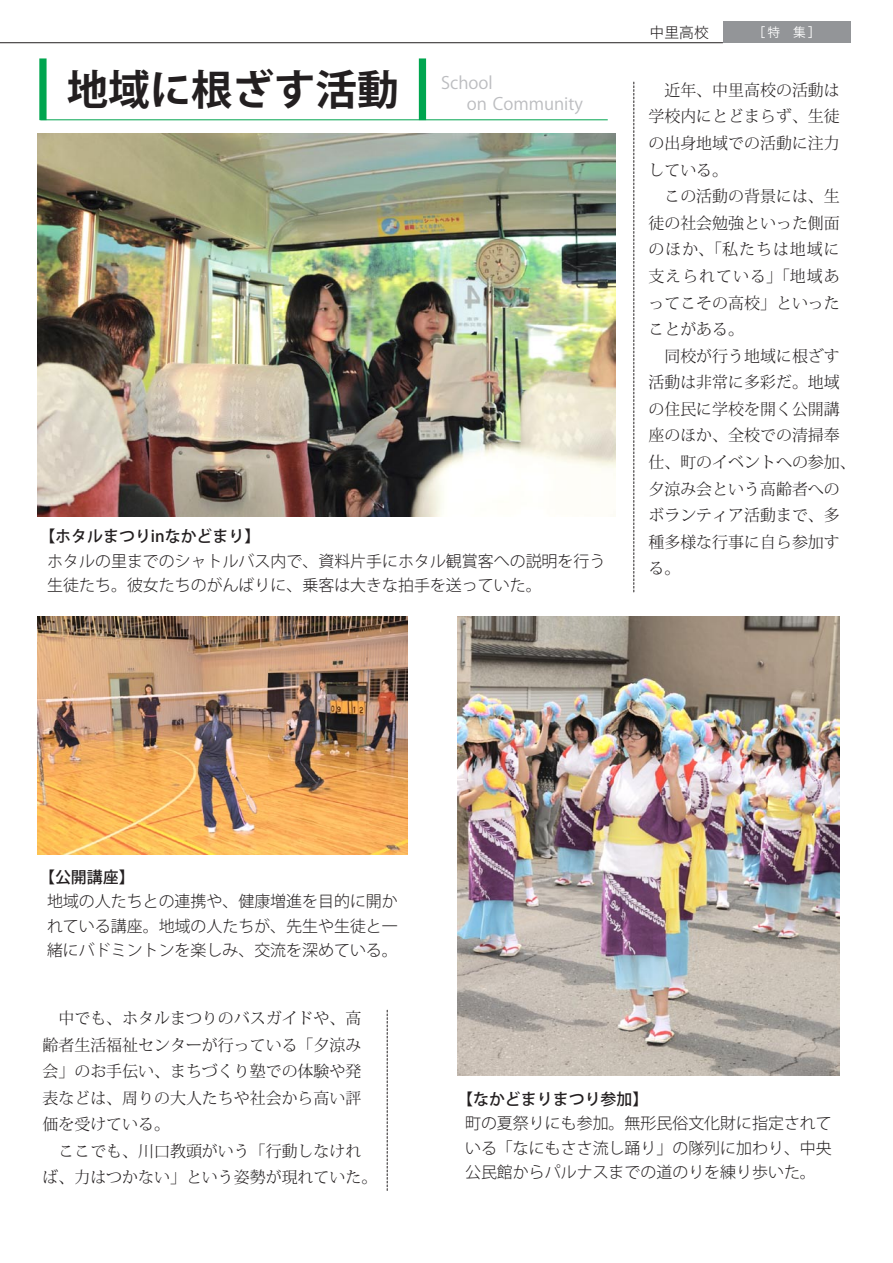
<style>
.page{position:relative;width:893px;height:1263px;background:#fff}
.page>*{position:absolute;margin:0;border:0;box-sizing:border-box;transform-origin:0 0}
.t1{font:700 41.4px "Koz Go Std";color:#231f20}
.t2{font:16.95px "Koz Go Std";color:#bcbdc0}
.t3{font:300 15.9px/26.5px "Koz Min Pro";color:#231f20;text-align:justify}
.t4{font:300 15.9px/24.5px "Koz Go Std";color:#231f20;text-align:justify}
.t5{font:500 15.9px "Koz Go Std";color:#231f20}
.t6{font:14.85px "Hira Kaku Std W2";color:#231f20}
.t7{font:12.75px "Hira Kaku Pro W3";color:#fff}
</style>
<div class="page">
<hr style="left:0;top:42px;width:723px;height:1px;background:#231f20">
<div style="left:723px;top:22px;width:127px;height:21px;background:#939598"></div>
<img style="left:37px;top:134px;width:578px;height:383px">
<img style="left:37px;top:617px;width:370px;height:238px">
<img style="left:457px;top:617px;width:383px;height:459px">
<div style="left:39px;top:58px;width:8px;height:62px;background:#00a54f"></div>
<div style="left:419px;top:58px;width:7px;height:62px;background:#00a54f"></div>
<hr style="left:40px;top:119px;width:568px;height:1px;background:#00a54f">
<svg style="left:634px;top:82px;width:1px;height:510px"></svg>
<svg style="left:387px;top:1010px;width:1px;height:180px"></svg>
<p class="t1" style="left:67px;top:63px;width:333px">地域に根ざす活動</p>
<p class="t2" style="left:441px;top:73px;width:53px">School</p>
<p class="t2" style="left:441px;top:93px;width:143px">　 on Community</p>
<p class="t5" style="left:39px;top:526px;width:223px">【ホタルまつりinなかどまり】</p>
<p class="t4" style="left:47px;top:549px;width:560px">ホタルの里までのシャトルバス内で、資料片手にホタル観賞客への説明を行う生徒たち。彼女たちのがんばりに、乗客は大きな拍手を送っていた。</p>
<p class="t6" style="left:649px;top:21px;width:61px">中里高校</p>
<p class="t7" style="left:753px;top:21px;width:69px">［特　集］</p>
<p class="t3" style="left:648px;top:76px;width:193px">　近年、中里高校の活動は学校内にとどまらず、生徒の出身地域での活動に注力している。</p>
<p class="t3" style="left:648px;top:183px;width:193px">　この活動の背景には、生徒の社会勉強といった側面のほか、「私たちは地域に支えられている」「地域あってこその高校」といったことがある。</p>
<p class="t3" style="left:648px;top:342px;width:209px;text-align:left">　同校が行う地域に根ざす活動は非常に多彩だ。地域の住民に学校を開く公開講座のほか、全校での清掃奉仕、町のイベントへの参加、夕涼み会という高齢者へのボランティア活動まで、多種多様な行事に自ら参加する。</p>
<p class="t5" style="left:39px;top:867px;width:97px">【公開講座】</p>
<p class="t4" style="left:47px;top:889px;width:352px">地域の人たちとの連携や、健康増進を目的に開かれている講座。地域の人たちが、先生や生徒と一緒にバドミントンを楽しみ、交流を深めている。</p>
<p class="t3" style="left:43px;top:1004px;width:320px">　中でも、ホタルまつりのバスガイドや、高齢者生活福祉センターが行っている「夕涼み会」のお手伝い、まちづくり塾での体験や発表などは、周りの大人たちや社会から高い評価を受けている。</p>
<p class="t3" style="left:43px;top:1137px;width:336px">　ここでも、川口教頭がいう「行動しなければ、力はつかない」という姿勢が現れていた。</p>
<p class="t5" style="left:457px;top:1089px;width:193px">【なかどまりまつり参加】</p>
<p class="t4" style="left:465px;top:1111px;width:368px">町の夏祭りにも参加。無形民俗文化財に指定されている「なにもささ流し踊り」の隊列に加わり、中央公民館からパルナスまでの道のりを練り歩いた。</p>
</div>
